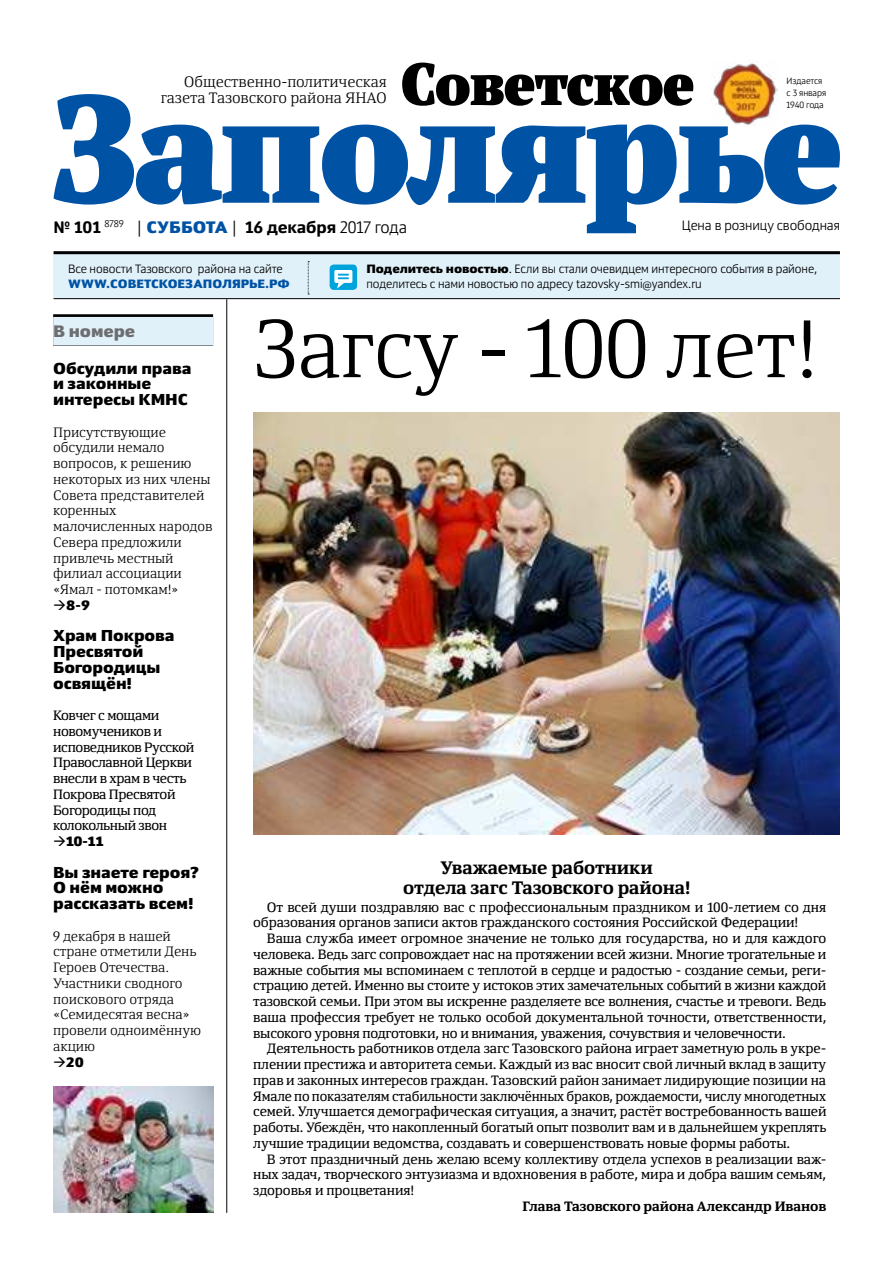
<style>
.page{position:relative;width:893px;height:1263px;background:#fff}
.page>*{position:absolute;margin:0;border:0;box-sizing:border-box;transform-origin:0 0}
.t1{font:300 81px "Yefimov Serif";letter-spacing:-.005em;color:#000}
.t2{font:700 18px/19.5px "Yefimov Serif";letter-spacing:-.005em;color:#000;text-align:center}
.t3{font:700 16.5px "Yefimov Sans";letter-spacing:-.005em;color:#000}
.t4{font:900 16.5px "Yefimov Sans";letter-spacing:-.005em;color:#6d6e71}
.t5{font:900 15.75px/15.8px "Yefimov Sans";letter-spacing:-.005em;color:#000}
.t6{font:300 15px/15.8px "Yefimov Serif";letter-spacing:-.005em;color:#000;text-align:right}
.t7{font:13.5px/15.8px "Yefimov Serif";letter-spacing:-.01em;color:#000;text-align:justify}
.t8{font:300 13.5px/15.8px "Yefimov Serif";letter-spacing:-.005em;color:#000}
.t9{font:700 13.5px "Yefimov Serif";letter-spacing:-.005em;color:#000}
.t10{font:300 13.5px "Yefimov Sans";letter-spacing:-.005em;color:#000}
.t11{font:900 13.5px "Yefimov Sans";color:#000}
.t12{font:300 12px/15.8px "Yefimov Sans";letter-spacing:-.005em;color:#000}
.t13{font:900 12px "Yefimov Sans";letter-spacing:.005em;color:#0052a4}
.t14{font:300 9px/12px "Yefimov Sans";letter-spacing:-.005em;color:#000}
.s1{font-weight:300}
.s2{font-weight:900;color:#0052a4}
.s3{font-weight:900}
</style>
<div class="page">
<div style="left:53px;top:314px;width:160px;height:32px;background:#060707"></div>
<div style="left:53px;top:317px;width:160px;height:28px;background:#e1f1fa"></div>
<div style="left:54px;top:251px;width:786px;height:47px;background:#e1f1fa"></div>
<hr style="left:54px;top:251px;width:786px;height:3px;background:#000">
<svg style="left:308px;top:261px;width:1px;height:34px"></svg>
<div style="left:330px;top:264px;width:27px;height:26px;background:#00a4db;border-radius:4px"></div>
<svg style="left:334px;top:270px;width:18px;height:19px"></svg>
<hr style="left:54px;top:298px;width:786px;height:1px;background:#000">
<img style="left:713px;top:63px;width:64px;height:31px">
<svg style="left:54px;top:94px;width:786px;height:139px"></svg>
<svg style="left:402px;top:63px;width:291px;height:43px"></svg>
<hr style="left:226px;top:299px;width:1px;height:914px;background:#000">
<img style="left:253px;top:412px;width:587px;height:422px">
<img style="left:53px;top:1087px;width:160px;height:126px">
<p class="t6" style="left:161px;top:75px;width:227px">Общественно-политическая газета Тазовского района ЯНАО</p>
<p class="t3" style="left:54px;top:218px;width:355px">№ 101 <sup>8789</sup> <span class="s1">|</span> <span class="s2">СУББОТА</span> <span class="s1">|</span> 16 декабря <span class="s1">2017 года</span></p>
<p class="t14" style="left:786px;top:75px;width:41px">Издается с 3 января<br>1940 года</p>
<p class="t10" style="left:682px;top:219px;width:160px">Цена в розницу свободная</p>
<p class="t12" style="left:68px;top:261px;width:216px">Все новости Тазовского района на сайте</p>
<p class="t13" style="left:68px;top:279px;width:223px">WWW.СОВЕТСКОЕЗАПОЛЯРЬЕ.РФ</p>
<p class="t12" style="left:366px;top:261px;width:452px"><span class="s3">Поделитесь новостью</span>. Если вы стали очевидцем интересного события в районе, поделитесь с нами новостью по адресу tazovsky-smi@yandex.ru</p>
<p class="t4" style="left:53px;top:325px;width:84px">В номере</p>
<p class="t5" style="left:53px;top:361px;width:140px">Обсудили права и законные интересы КМНС</p>
<p class="t8" style="left:53px;top:425px;width:161px">Присутствующие обсудили немало вопросов, к решению некоторых из них члены<br>Совета представителей коренных малочисленных народов<br>Севера предложили привлечь местный филиал ассоциации «Ямал - потомкам!»</p>
<p class="t11" style="left:53px;top:599px;width:38px">→8-9</p>
<p class="t5" style="left:53px;top:629px;width:123px">Храм Покрова<br>Пресвятой<br>Богородицы освящён!</p>
<p class="t7" style="left:53px;top:708px;width:143px;text-align:left">Ковчег с мощами новомучеников и исповедников Русской<br>Православной Церкви внесли в храм в честь<br>Покрова Пресвятой<br>Богородицы под колокольный звон</p>
<p class="t11" style="left:53px;top:836px;width:52px">→10-11</p>
<p class="t5" style="left:53px;top:865px;width:148px">Вы знаете героя?<br>О нём можно рассказать всем!</p>
<p class="t8" style="left:53px;top:929px;width:149px">9 декабря в нашей стране отметили День<br>Героев Отечества.<br>Участники сводного поискового отряда «Семидесятая весна» провели одноимённую акцию</p>
<p class="t11" style="left:53px;top:1056px;width:32px">→20</p>
<h1 class="t1" style="left:253px;top:315px;width:566px">Загсу - 100 лет!</h1>
<h2 class="t2" style="left:403px;top:860px;width:288px">Уважаемые работники<br>отдела загс Тазовского района!</h2>
<p class="t7" style="left:253px;top:900px;width:574px;text-indent:14px">От всей души поздравляю вас с профессиональным праздником и 100-летием со дня образования органов записи актов гражданского состояния Российской Федерации!</p>
<p class="t7" style="left:253px;top:931px;width:575px;text-indent:14px">Ваша служба имеет огромное значение не только для государства, но и для каждого человека. Ведь загс сопровождает нас на протяжении всей жизни. Многие трогательные и важные события мы вспоминаем с теплотой в сердце и радостью - создание семьи, реги&shy;страцию детей. Именно вы стоите у истоков этих замечательных событий в жизни каждой тазовской семьи. При этом вы искренне разделяете все волнения, счастье и тревоги. Ведь ваша профессия требует не только особой документальной точности, ответственности, высокого уровня подготовки, но и внимания, уважения, сочувствия и человечности.</p>
<p class="t7" style="left:253px;top:1042px;width:575px;text-indent:14px">Деятельность работников отдела загс Тазовского района играет заметную роль в укре&shy;плении престижа и авторитета семьи. Каждый из вас вносит свой личный вклад в защиту прав и законных интересов граждан. Тазовский район занимает лидирующие позиции на Ямале по показателям стабильности заключённых браков, рождаемости, числу многодетных семей. Улучшается демографическая ситуация, а значит, растёт востребованность вашей работы. Убеждён, что накопленный богатый опыт позволит вам и в дальнейшем укреплять лучшие традиции ведомства, создавать и совершенствовать новые формы работы.</p>
<p class="t7" style="left:253px;top:1152px;width:575px;text-indent:14px">В этот праздничный день желаю всему коллективу отдела успехов в реализации важ&shy;ных задач, творческого энтузиазма и вдохновения в работе, мира и добра вашим семьям, здоровья и процветания!</p>
<p class="t9" style="left:523px;top:1201px;width:305px">Глава Тазовского района Александр Иванов</p>
</div>
